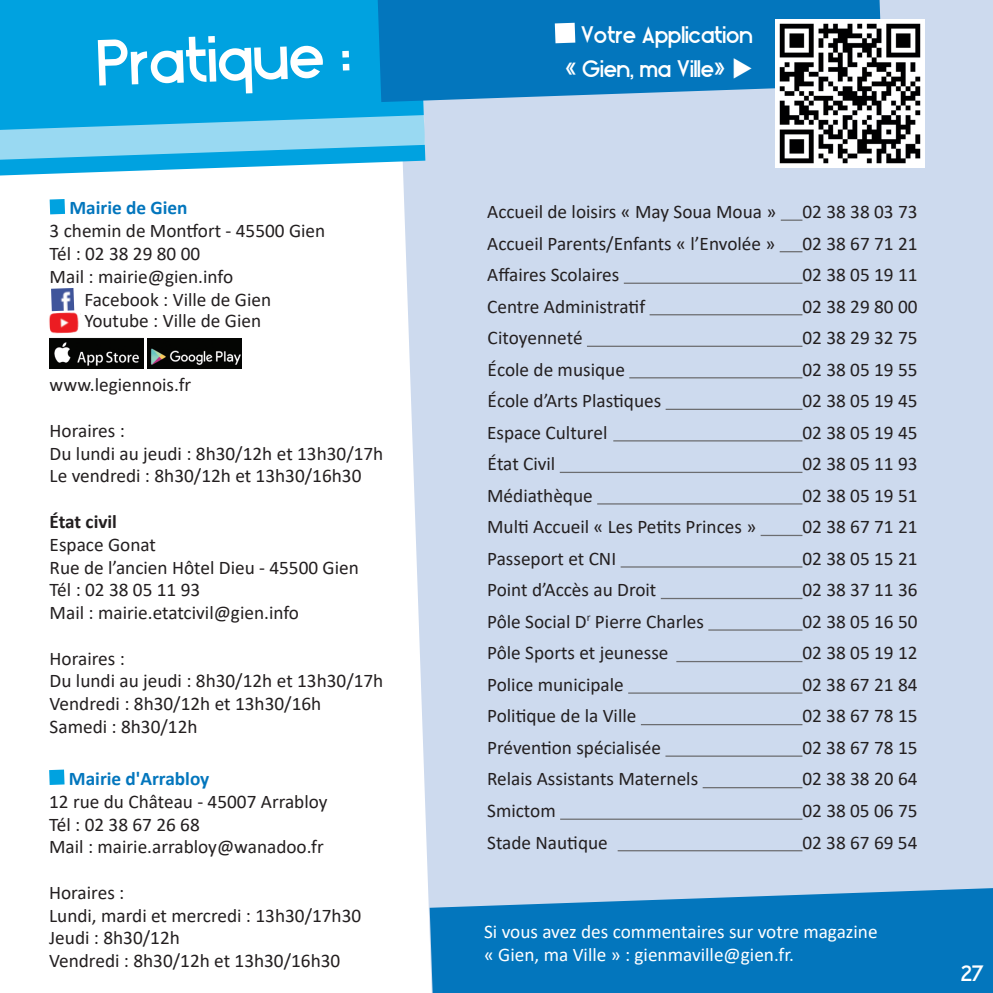
<style>
.page{position:relative;width:993px;height:993px;background:#fff}
.page>*{position:absolute;margin:0;border:0;box-sizing:border-box;transform-origin:0 0}
.t1{font:66.5px "Blissful Thinking";color:#fff}
.t2{font:24.5px/33.2px "Blissful Thinking";color:#fff;text-align:right}
.t3{font:22.75px "Blissful Thinking";color:#fff}
.t4{font:19.25px/22.8px "Calibri";color:#231f20}
.t5{font:19.25px/22.8px "Calibri";color:#fff}
.t6{font:700 19.25px "Calibri";color:#0376bd}
.t7{font:700 19.25px "Calibri";letter-spacing:-.005em;color:#231f20}
</style>
<div class="page">
<div style="left:403px;top:0;width:589px;height:909px;background:#cddaee"></div>
<div style="left:0;top:0;width:425px;height:175px;background:#00a2e0"></div>
<svg style="left:0;top:115px;width:425px;height:45px;background:#65c6eb"></svg>
<svg style="left:377px;top:0;width:505px;height:102px;background:#0f7cc0"></svg>
<div style="left:49px;top:769px;width:16px;height:15px;background:#00a2e0"></div>
<div style="left:50px;top:199px;width:15px;height:15px;background:#00a2e0"></div>
<img style="left:50px;top:338px;width:93px;height:30px">
<img style="left:148px;top:339px;width:94px;height:29px">
<hr style="left:780px;top:219px;width:22px;height:2px;background:#6c6d70">
<svg style="left:779px;top:251px;width:23px;height:1px"></svg>
<hr style="left:623px;top:282px;width:179px;height:2px;background:#6c6d70">
<hr style="left:649px;top:314px;width:153px;height:1px;background:#6c6d70">
<hr style="left:586px;top:345px;width:216px;height:2px;background:#6c6d70">
<hr style="left:629px;top:377px;width:173px;height:1px;background:#6c6d70">
<hr style="left:665px;top:408px;width:137px;height:2px;background:#6c6d70">
<hr style="left:613px;top:440px;width:189px;height:1px;background:#6c6d70">
<hr style="left:559px;top:471px;width:243px;height:2px;background:#6c6d70">
<hr style="left:597px;top:503px;width:205px;height:1px;background:#6c6d70">
<hr style="left:760px;top:534px;width:42px;height:2px;background:#6c6d70">
<hr style="left:620px;top:566px;width:182px;height:1px;background:#6c6d70">
<hr style="left:660px;top:597px;width:142px;height:2px;background:#6c6d70">
<hr style="left:708px;top:629px;width:94px;height:1px;background:#6c6d70">
<hr style="left:676px;top:660px;width:126px;height:2px;background:#6c6d70">
<hr style="left:628px;top:692px;width:174px;height:1px;background:#6c6d70">
<hr style="left:640px;top:723px;width:162px;height:2px;background:#6c6d70">
<hr style="left:665px;top:755px;width:137px;height:1px;background:#6c6d70">
<hr style="left:702px;top:786px;width:100px;height:2px;background:#6c6d70">
<hr style="left:560px;top:818px;width:242px;height:1px;background:#6c6d70">
<hr style="left:617px;top:849px;width:185px;height:2px;background:#6c6d70">
<svg style="left:429px;top:887px;width:563px;height:105px;background:#1a81c2"></svg>
<img style="left:51px;top:288px;width:23px;height:19px">
<img style="left:49px;top:307px;width:33px;height:33px">
<div style="left:946px;top:923px;width:46px;height:69px;background:#0376bd"></div>
<img style="left:774px;top:19px;width:149px;height:149px">
<svg style="left:554px;top:23px;width:21px;height:20px"></svg>
<h1 class="t1" style="left:97px;top:26px;width:255px;rotate:-2deg">Pratique :</h1>
<p class="t6" style="left:69px;top:194px;width:120px">Mairie de Gien</p>
<p class="t4" style="left:50px;top:219px;width:277px">3 chemin de Montfort - 45500 Gien</p>
<p class="t4" style="left:50px;top:241px;width:152px">Tél : 02 38 29 80 00</p>
<p class="t4" style="left:50px;top:264px;width:185px">Mail : mairie@gien.info</p>
<p class="t4" style="left:84px;top:287px;width:188px">Facebook : Ville de Gien</p>
<p class="t4" style="left:84px;top:308px;width:178px">Youtube : Ville de Gien</p>
<p class="t4" style="left:50px;top:373px;width:143px">www.legiennois.fr</p>
<p class="t4" style="left:50px;top:418px;width:335px">Horaires :<br>Du lundi au jeudi : 8h30/12h et 13h30/17h<br>Le vendredi : 8h30/12h et 13h30/16h30</p>
<p class="t7" style="left:50px;top:508px;width:69px">État civil</p>
<p class="t4" style="left:50px;top:532px;width:310px">Espace Gonat<br>Rue de l’ancien Hôtel Dieu - 45500 Gien<br>Tél : 02 38 05 11 93<br>Mail : mairie.etatcivil@gien.info</p>
<p class="t4" style="left:50px;top:646px;width:335px">Horaires :<br>Du lundi au jeudi : 8h30/12h et 13h30/17h<br>Vendredi : 8h30/12h et 13h30/16h<br>Samedi : 8h30/12h</p>
<p class="t6" style="left:69px;top:764px;width:142px">Mairie d'Arrabloy</p>
<p class="t4" style="left:49px;top:789px;width:280px">12 rue du Château - 45007 Arrabloy<br>Tél : 02 38 67 26 68<br>Mail : mairie.arrabloy@wanadoo.fr</p>
<p class="t4" style="left:49px;top:880px;width:313px">Horaires :<br>Lundi, mardi et mercredi : 13h30/17h30<br>Jeudi : 8h30/12h<br>Vendredi : 8h30/12h et 13h30/16h30</p>
<p class="t2" style="left:566px;top:18px;width:189px">Votre Application « Gien, ma Ville» ◆</p>
<p class="t4" style="left:487px;top:200px;width:290px">Accueil de loisirs « May Soua Moua »</p>
<p class="t4" style="left:802px;top:200px;width:116px">02 38 38 03 73</p>
<p class="t4" style="left:487px;top:231px;width:289px">Accueil Parents/Enfants « l’Envolée »</p>
<p class="t4" style="left:802px;top:231px;width:116px">02 38 67 71 21</p>
<p class="t4" style="left:487px;top:263px;width:134px">Affaires Scolaires</p>
<p class="t4" style="left:802px;top:263px;width:116px">02 38 05 19 11</p>
<p class="t4" style="left:487px;top:294px;width:159px">Centre Administratif</p>
<p class="t4" style="left:802px;top:294px;width:116px">02 38 29 80 00</p>
<p class="t4" style="left:487px;top:326px;width:96px">Citoyenneté</p>
<p class="t4" style="left:802px;top:326px;width:116px">02 38 29 32 75</p>
<p class="t4" style="left:487px;top:357px;width:139px">École de musique</p>
<p class="t4" style="left:802px;top:357px;width:116px">02 38 05 19 55</p>
<p class="t4" style="left:487px;top:389px;width:175px">École d’Arts Plastiques</p>
<p class="t4" style="left:802px;top:389px;width:116px">02 38 05 19 45</p>
<p class="t4" style="left:487px;top:420px;width:122px">Espace Culturel</p>
<p class="t4" style="left:802px;top:420px;width:116px">02 38 05 19 45</p>
<p class="t4" style="left:487px;top:452px;width:69px">État Civil</p>
<p class="t4" style="left:802px;top:452px;width:116px">02 38 05 11 93</p>
<p class="t4" style="left:487px;top:483px;width:107px">Médiathèque</p>
<p class="t4" style="left:802px;top:483px;width:116px">02 38 05 19 51</p>
<p class="t4" style="left:487px;top:514px;width:270px">Multi Accueil « Les Petits Princes »</p>
<p class="t4" style="left:802px;top:514px;width:116px">02 38 67 71 21</p>
<p class="t4" style="left:487px;top:546px;width:130px">Passeport et CNI</p>
<p class="t4" style="left:802px;top:546px;width:116px">02 38 05 15 21</p>
<p class="t4" style="left:487px;top:577px;width:171px">Point d’Accès au Droit</p>
<p class="t4" style="left:802px;top:577px;width:116px">02 38 37 11 36</p>
<p class="t4" style="left:487px;top:609px;width:218px">Pôle Social D<sup>r</sup> Pierre Charles</p>
<p class="t4" style="left:802px;top:609px;width:116px">02 38 05 16 50</p>
<p class="t4" style="left:487px;top:641px;width:183px">Pôle Sports et jeunesse</p>
<p class="t4" style="left:802px;top:641px;width:116px">02 38 05 19 12</p>
<p class="t4" style="left:487px;top:672px;width:138px">Police municipale</p>
<p class="t4" style="left:802px;top:672px;width:116px">02 38 67 21 84</p>
<p class="t4" style="left:487px;top:704px;width:151px">Politique de la Ville</p>
<p class="t4" style="left:802px;top:704px;width:116px">02 38 67 78 15</p>
<p class="t4" style="left:487px;top:735px;width:175px">Prévention spécialisée</p>
<p class="t4" style="left:802px;top:735px;width:116px">02 38 67 78 15</p>
<p class="t4" style="left:487px;top:767px;width:212px">Relais Assistants Maternels</p>
<p class="t4" style="left:802px;top:767px;width:116px">02 38 38 20 64</p>
<p class="t4" style="left:487px;top:798px;width:70px">Smictom</p>
<p class="t4" style="left:802px;top:798px;width:116px">02 38 05 06 75</p>
<p class="t4" style="left:487px;top:830px;width:122px">Stade Nautique</p>
<p class="t4" style="left:802px;top:830px;width:116px">02 38 67 69 54</p>
<p class="t5" style="left:484px;top:919px;width:395px">Si vous avez des commentaires sur votre magazine « Gien, ma Ville » : gienmaville@gien.fr.</p>
<p class="t3" style="left:961px;top:960px;width:25px">27</p>
</div>
